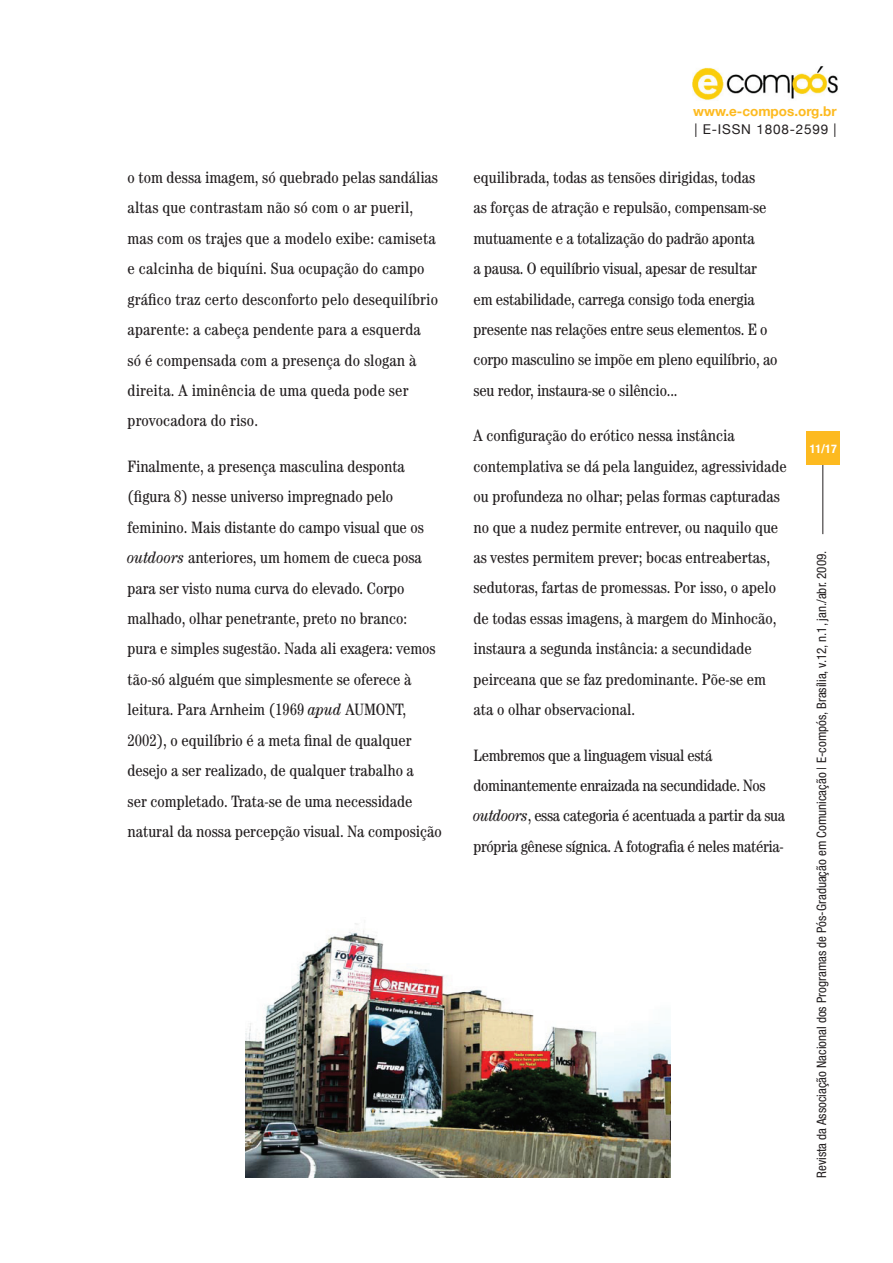
<style>
.page{position:relative;width:893px;height:1263px;background:#fff}
.page>*{position:absolute;margin:0;border:0;box-sizing:border-box;transform-origin:0 0}
.t1{font:condensed 16.5px/30.5px "Century";color:#231f20}
.t2{font:condensed 16.5px/30.5px "Century";letter-spacing:-.02em;color:#231f20}
.t3{font:700 13.5px "Helvetica Neue";color:#fdba20}
.t4{font:13.5px "Helvetica Neue";letter-spacing:.06em;color:#231f20}
.t5{font:condensed 13.05px "Helvetica Neue LT Std";color:#231f20}
.t6{font:700 condensed 12px "Helvetica Neue";color:#fff}
.s1{font-style:italic}
</style>
<div class="page">
<hr style="left:822px;top:453px;width:1px;height:81px;background:#231f20">
<div style="left:806px;top:432px;width:34px;height:33px;background:#fdba20"></div>
<img style="left:692px;top:66px;width:146px;height:34px">
<img style="left:245px;top:923px;width:426px;height:255px">
<p class="t1" style="left:128px;top:162px;width:312px">o tom dessa imagem, só quebrado pelas sandálias altas que contrastam não só com o ar pueril, mas com os trajes que a modelo exibe: camiseta e calcinha de biquíni. Sua ocupação do campo gráfico traz certo desconforto pelo desequilíbrio aparente: a cabeça pendente para a esquerda só é compensada com a presença do slogan à direita. A iminência de uma queda pode ser provocadora do riso.</p>
<p class="t1" style="left:128px;top:451px;width:316px">Finalmente, a presença masculina desponta (figura 8) nesse universo impregnado pelo feminino. Mais distante do campo visual que os <span class="s1">outdoors</span> anteriores, um homem de cueca posa para ser visto numa curva do elevado. Corpo malhado, olhar penetrante, preto no branco:<br>pura e simples sugestão. Nada ali exagera: vemos tão-só alguém que simplesmente se oferece à leitura. Para Arnheim (1969 <span class="s1">apud</span> AUMONT, 2002), o equilíbrio é a meta final de qualquer desejo a ser realizado, de qualquer trabalho a<br>ser completado. Trata-se de uma necessidade natural da nossa percepção visual. Na composição</p>
<p class="t3" style="left:693px;top:103px;width:145px">www.e-compos.org.br</p>
<p class="t4" style="left:694px;top:121px;width:144px">| E-ISSN 1808-2599 |</p>
<p class="t1" style="left:473px;top:162px;width:305px">equilibrada, todas as tensões dirigidas, todas<br>as forças de atração e repulsão, compensam-se mutuamente e a totalização do padrão aponta<br>a pausa. O equilíbrio visual, apesar de resultar em estabilidade, carrega consigo toda energia presente nas relações entre seus elementos. E o corpo masculino se impõe em pleno equilíbrio, ao seu redor, instaura-se o silêncio...</p>
<p class="t1" style="left:473px;top:420px;width:315px">A configuração do erótico nessa instância contemplativa se dá pela languidez, agressividade ou profundeza no olhar; pelas formas capturadas no que a nudez permite entrever, ou naquilo que as vestes permitem prever; bocas entreabertas, sedutoras, fartas de promessas. Por isso, o apelo de todas essas imagens, à margem do Minhocão, instaura a segunda instância: a secundidade peirceana que se faz predominante. Põe-se em ata o olhar observacional.</p>
<p class="t2" style="left:473px;top:739px;width:313px">Lembremos que a linguagem visual está dominantemente enraizada na secundidade. Nos <span class="s1">outdoors</span>, essa categoria é acentuada a partir da sua própria gênese sígnica. A fotografia é neles matéria-</p>
<p class="t6" style="left:810px;top:441px;width:29px">11/17</p>
<p class="t5" style="left:814px;top:1178px;width:629px;rotate:-90deg">Revista da Associação Nacional dos Programas de Pós-Graduação em Comunicação | E-compós, Brasília, v.12, n.1, jan./abr. 2009.</p>
</div>
